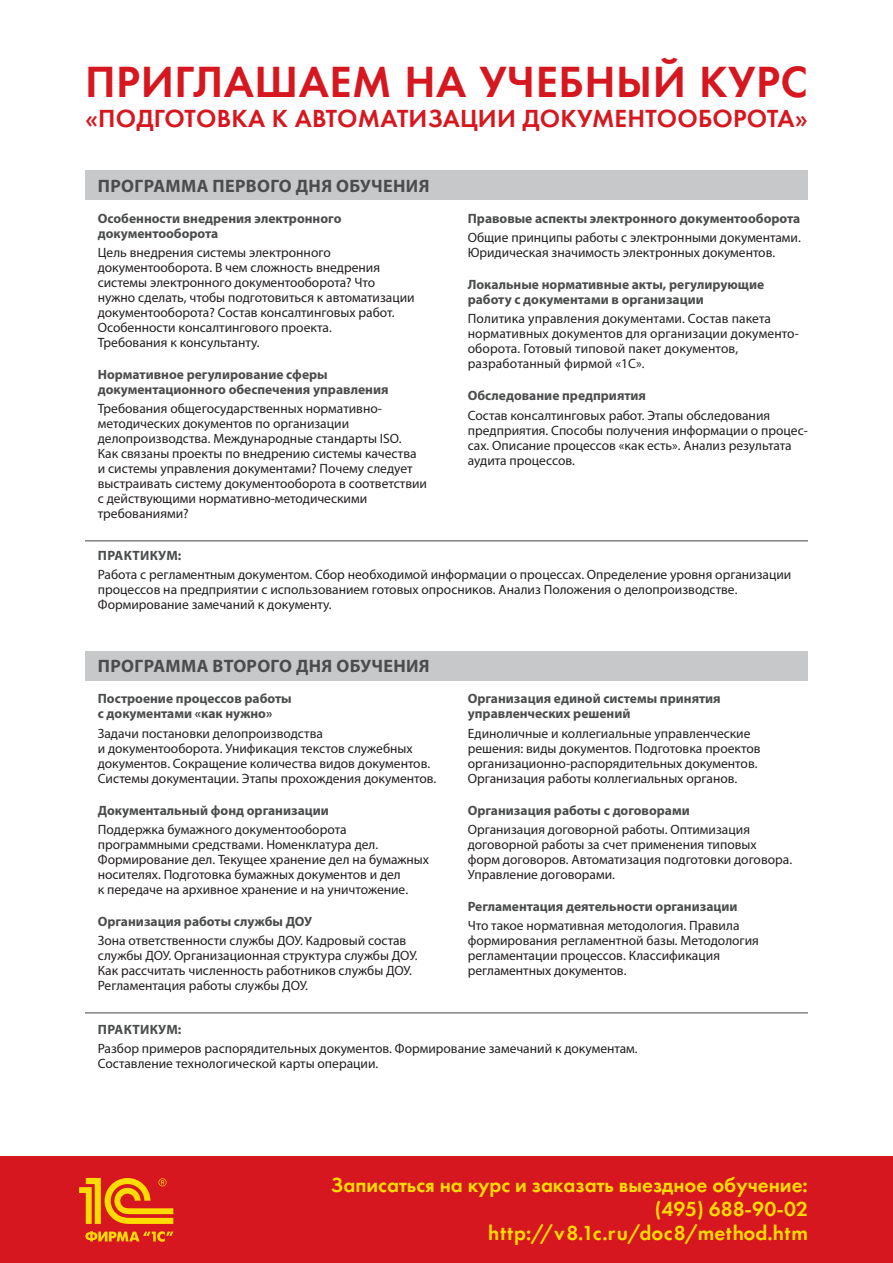
<style>
.page{position:relative;width:893px;height:1263px;background:#fff}
.page>*{position:absolute;margin:0;border:0;box-sizing:border-box;transform-origin:0 0}
.t1{font:45px "Futura PT Demi";letter-spacing:.01em;color:#d7171f}
.t2{font:25.5px "Futura PT Demi";letter-spacing:.01em;color:#d7171f}
.t3{font:21px/24px "Futura PT Demi";color:#ffdc01;text-align:right}
.t4{font:700 18px "Myriad Pro";letter-spacing:.02em;color:#4b4c4d}
.t5{font:13.5px/15px "Myriad Pro";color:#231f20}
.t6{font:700 13.5px/15px "Myriad Pro";color:#4b4c4d}
.t7{font:700 13.5px "Myriad Pro";letter-spacing:.05em;color:#4b4c4d}
</style>
<div class="page">
<div style="left:85px;top:171px;width:723px;height:29px;background:#c7c8ca"></div>
<div style="left:0;top:1157px;width:893px;height:106px;background:#d7171f"></div>
<div style="left:85px;top:651px;width:723px;height:29px;background:#c7c8ca"></div>
<svg style="left:79px;top:1178px;width:94px;height:46px"></svg>
<svg style="left:85px;top:1231px;width:88px;height:11px"></svg>
<hr style="left:85px;top:540px;width:723px;height:2px;background:#808285">
<hr style="left:85px;top:1012px;width:723px;height:1px;background:#808285">
<p class="t1" style="left:85px;top:53px;width:724px">Приглашаем на учебный курс</p>
<p class="t2" style="left:85px;top:103px;width:724px">«Подготовка к автоматизации документооборота»</p>
<p class="t4" style="left:98px;top:174px;width:160px">Программа первого</p>
<p class="t4" style="left:296px;top:174px;width:134px">дня обучения</p>
<p class="t6" style="left:98px;top:210px;width:245px">Особенности внедрения электронного документооборота</p>
<p class="t5" style="left:98px;top:245px;width:318px">Цель внедрения системы электронного документооборота. В чем сложность внедрения системы электронного документооборота? Что нужно сделать, чтобы подготовиться к автоматизации документооборота? Состав консалтинговых работ.<br>Особенности консалтингового проекта.<br>Требования к консультанту.</p>
<p class="t6" style="left:98px;top:366px;width:292px">Нормативное регулирование сферы документационного обеспечения управления</p>
<p class="t5" style="left:98px;top:401px;width:331px">Требования общегосударственных нормативно&shy;методических документов по организации делопроизводства. Международные стандарты ISO.<br>Как связаны проекты по внедрению системы качества и системы управления документами? Почему следует выстраивать систему документооборота в соответствии с действующими нормативно-методическими требованиями?</p>
<p class="t6" style="left:468px;top:210px;width:334px">Правовые аспекты электронного документооборота</p>
<p class="t5" style="left:468px;top:230px;width:335px">Общие принципы работы с электронными документами.<br>Юридическая значимость электронных документов.</p>
<p class="t6" style="left:468px;top:276px;width:298px">Локальные нормативные акты, регулирующие работу с документами в организации</p>
<p class="t5" style="left:468px;top:311px;width:333px">Политика управления документами. Состав пакета нормативных документов для организации документо&shy;оборота. Готовый типовой пакет документов, разработанный фирмой «1С».</p>
<p class="t6" style="left:468px;top:388px;width:180px">Обследование предприятия</p>
<p class="t5" style="left:468px;top:407px;width:342px">Состав консалтинговых работ. Этапы обследования предприятия. Способы получения информации о процес&shy;сах. Описание процессов «как есть». Анализ результата аудита процессов.</p>
<p class="t7" style="left:98px;top:547px;width:85px">Практикум:</p>
<p class="t5" style="left:98px;top:567px;width:695px">Работа с регламентным документом. Сбор необходимой информации о процессах. Определение уровня организации процессов на предприятии с использованием готовых опросников. Анализ Положения о делопроизводстве.<br>Формирование замечаний к документу.</p>
<p class="t4" style="left:98px;top:654px;width:172px">Программа второго</p>
<p class="t4" style="left:296px;top:654px;width:134px">дня обучения</p>
<p class="t6" style="left:98px;top:691px;width:195px">Построение процессов работы с документами «как нужно»</p>
<p class="t5" style="left:98px;top:725px;width:340px">Задачи постановки делопроизводства<br>и документооборота. Унификация текстов служебных документов. Сокращение количества видов документов.<br>Системы документации. Этапы прохождения документов.</p>
<p class="t6" style="left:98px;top:802px;width:233px">Документальный фонд организации</p>
<p class="t5" style="left:98px;top:821px;width:333px">Поддержка бумажного документооборота программными средствами. Номенклатура дел.<br>Формирование дел. Текущее хранение дел на бумажных носителях. Подготовка бумажных документов и дел<br>к передаче на архивное хранение и на уничтожение.</p>
<p class="t6" style="left:98px;top:913px;width:216px">Организация работы службы ДОУ</p>
<p class="t5" style="left:98px;top:933px;width:321px">Зона ответственности службы ДОУ. Кадровый состав службы ДОУ. Организационная структура службы ДОУ.<br>Как рассчитать численность работников службы ДОУ.<br>Регламентация работы службы ДОУ.</p>
<p class="t6" style="left:468px;top:691px;width:255px">Организация единой системы принятия управленческих решений</p>
<p class="t5" style="left:468px;top:725px;width:294px">Единоличные и коллегиальные управленческие решения: виды документов. Подготовка проектов организационно-распорядительных документов.<br>Организация работы коллегиальных органов.</p>
<p class="t6" style="left:468px;top:802px;width:224px">Организация работы с договорами</p>
<p class="t5" style="left:468px;top:821px;width:326px">Организация договорной работы. Оптимизация договорной работы за счет применения типовых форм договоров. Автоматизация подготовки договора.<br>Управление договорами.</p>
<p class="t6" style="left:468px;top:898px;width:271px">Регламентация деятельности организации</p>
<p class="t5" style="left:468px;top:918px;width:293px">Что такое нормативная методология. Правила формирования регламентной базы. Методология регламентации процессов. Классификация регламентных документов.</p>
<p class="t7" style="left:98px;top:1021px;width:85px">Практикум:</p>
<p class="t5" style="left:98px;top:1041px;width:541px">Разбор примеров распорядительных документов. Формирование замечаний к документам.<br>Составление технологической карты операции.</p>
<p class="t3" style="left:331px;top:1173px;width:478px">Записаться на курс и заказать выездное обучение: (495) 688-90-02 http://v8.1c.ru/doc8/method.htm</p>
</div>
